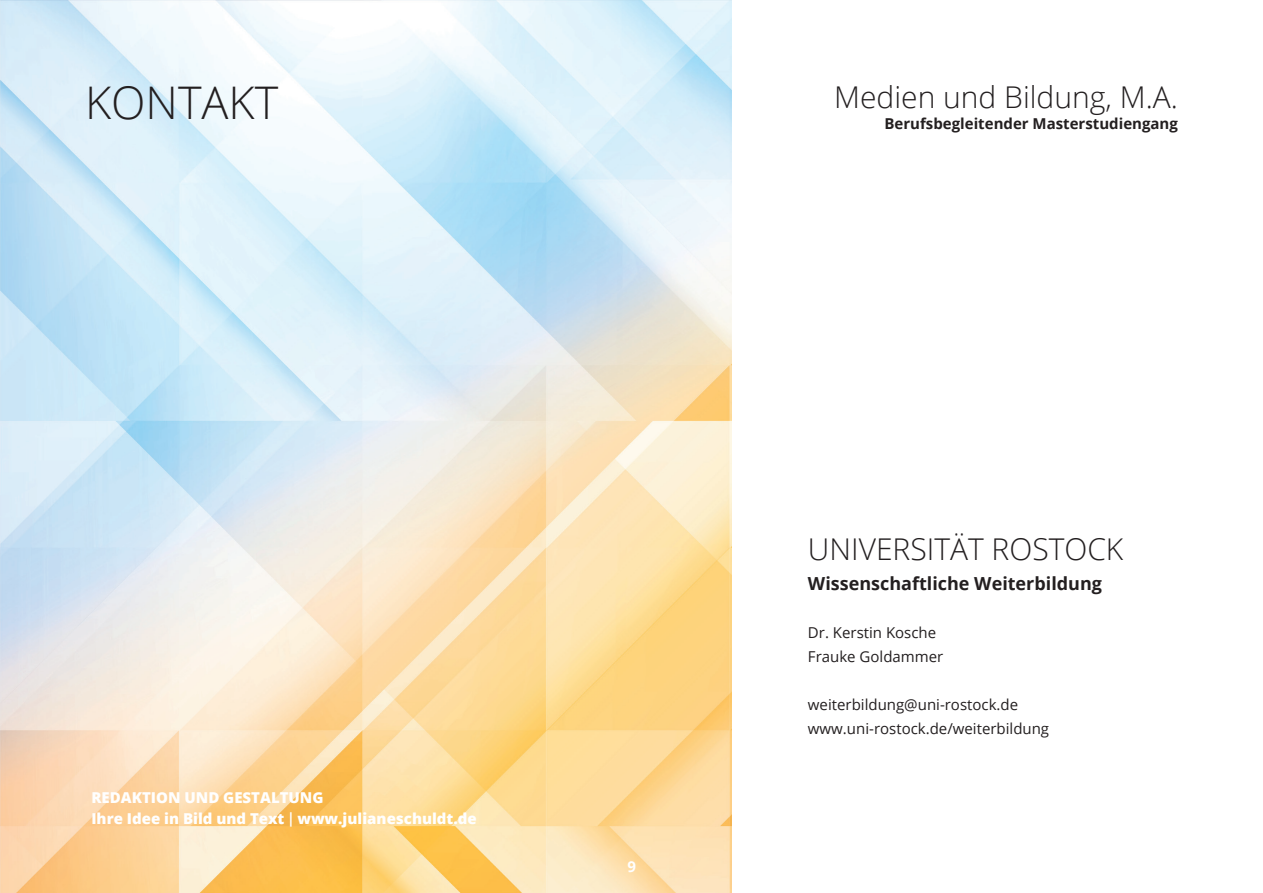
<style>
.page{position:relative;width:1263px;height:893px;background:#fff}
.page>*{position:absolute;margin:0;border:0;box-sizing:border-box;transform-origin:0 0}
.t1{font:300 45px "Open Sans";color:#231f20}
.t2{font:300 30px "Open Sans";color:#231f20}
.t3{font:700 18px "Open Sans";color:#231f20}
.t4{font:15px/24px "Open Sans";color:#231f20}
.t5{font:800 15px/20.7px "Open Sans";color:#fff}
.t6{font:700 15px "Open Sans";color:#231f20}
.t7{font:700 15px "Open Sans";color:#fff}
.s1{font-family:"Aller";font-weight:400}
</style>
<div class="page">
<img style="left:0;top:0;width:731px;height:893px">
<h1 class="t1" style="left:85px;top:72px;width:195px">KONTAKT</h1>
<h2 class="t2" style="left:834px;top:77px;width:345px">Medien und Bildung, M.A.</h2>
<p class="t6" style="left:884px;top:113px;width:295px">Berufsbegleitender Masterstudiengang</p>
<p class="t5" style="left:91px;top:787px;width:387px">REDAKTION UND GESTALTUNG<br>Ihre Idee in Bild und Text <span class="s1">|</span> www.julianeschuldt.de</p>
<p class="t7" style="left:627px;top:856px;width:10px">9</p>
<h2 class="t2" style="left:808px;top:528px;width:317px">UNIVERSITÄT ROSTOCK</h2>
<p class="t3" style="left:808px;top:571px;width:296px">Wissenschaftliche Weiterbildung</p>
<p class="t4" style="left:808px;top:620px;width:137px">Dr. Kerstin Kosche<br>Frauke Goldammer</p>
<p class="t4" style="left:808px;top:692px;width:243px">weiterbildung@uni-rostock.de www.uni-rostock.de/weiterbildung</p>
</div>
